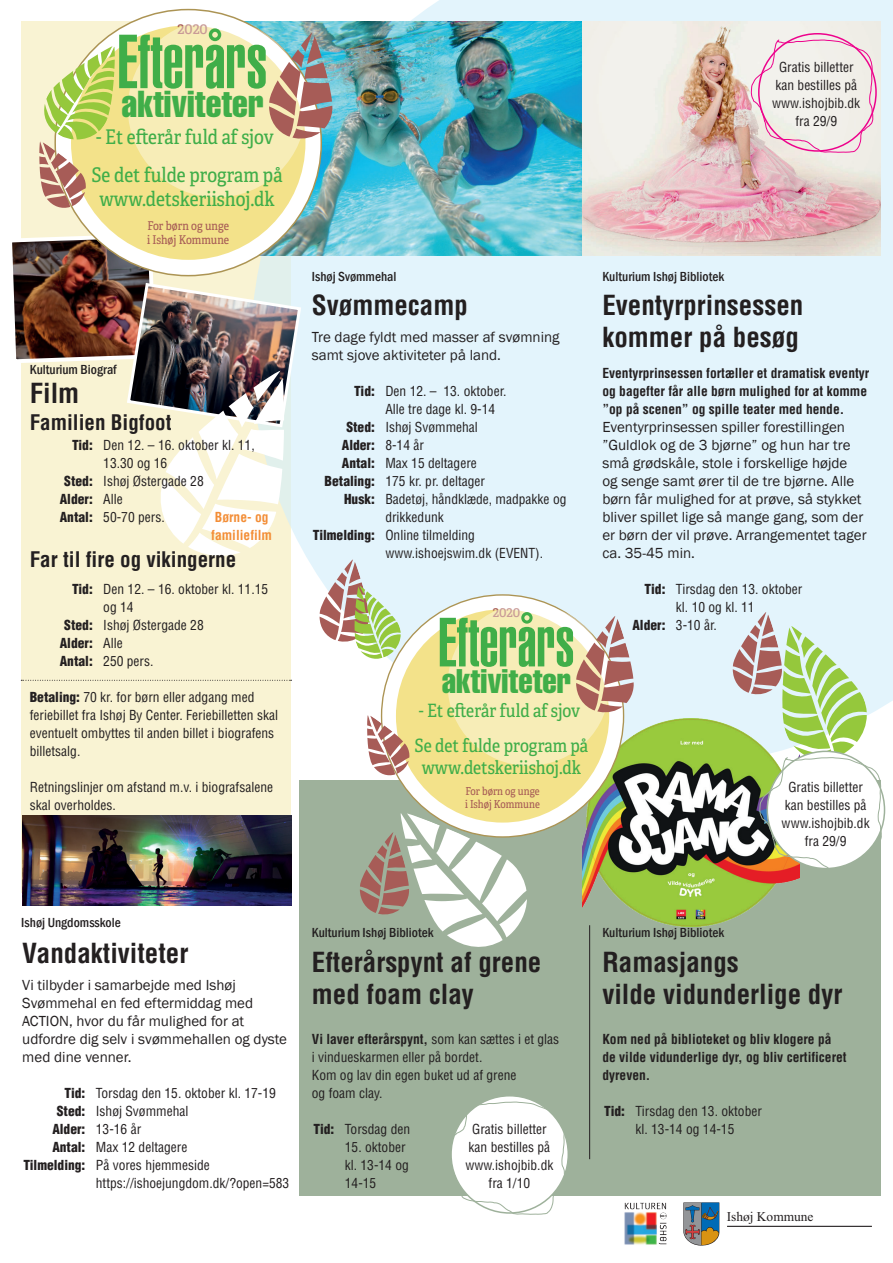
<style>
.page{position:relative;width:893px;height:1263px;background:#fff}
.page>*{position:absolute;margin:0;border:0;box-sizing:border-box;transform-origin:0 0}
.t1{font:900 extra-condensed 75.15px "Helvetica";color:#40ae49}
.t2{font:900 extra-condensed 68.25px "Helvetica";color:#40ae49}
.t3{font:extra-condensed 36.9px "Helvetica";color:#40ae49}
.t4{font:extra-condensed 33.6px "Helvetica";color:#40ae49}
.t5{font:700 condensed 27px/31.5px "Helvetica";color:#231f20}
.t6{font:700 condensed 21px "Helvetica";color:#231f20}
.t7{font:20.25px/38.4px "Adelle Condensed";color:#40ae49}
.t8{font:18.3px/35px "Adelle Condensed";color:#40ae49}
.t9{font:16.8px "Adelle Condensed";color:#a75c56}
.t10{font:15.15px "Adelle Condensed";color:#a75c56}
.t11{font:15px/18px "Franklin Gothic";color:#231f20}
.t12{font:condensed 13.5px/18px "Helvetica";color:#231f20}
.t13{font:700 condensed 13.5px/18px "Helvetica";color:#231f20}
.t14{font:500 condensed 13.5px "Franklin Gothic";color:#231f20}
.t15{font:900 condensed 13.5px "Helvetica";color:#231f20}
.t16{font:700 condensed 13.5px/18px "Helvetica";color:#f38e37}
.t17{font:13.35px "Times New Roman";color:#231f20}
.t18{font:12.15px/14.5px "Adelle Condensed";color:#a75c56}
.t19{font:10.95px/13.2px "Adelle Condensed";color:#a75c56}
.s1{font-weight:900}
.s2{font-weight:400}
.s3{font-weight:700}
</style>
<div class="page">
<div style="left:21px;top:21px;width:270px;height:872px;background:#f9f3d3"></div>
<div style="left:299px;top:780px;width:581px;height:416px;background:#9eb19b"></div>
<svg style="left:251px;top:0;width:642px;height:716px;fill:#e3f4fc"></svg>
<img style="left:581px;top:21px;width:299px;height:234px">
<img style="left:582px;top:716px;width:217px;height:211px">
<img style="left:242px;top:21px;width:339px;height:234px">
<svg style="left:21px;top:680px;width:271px;height:1px"></svg>
<img style="left:22px;top:815px;width:270px;height:91px">
<hr style="left:727px;top:1226px;width:145px;height:1px;background:#231f20">
<svg style="left:683px;top:1202px;width:36px;height:43px"></svg>
<img style="left:624px;top:1202px;width:43px;height:43px">
<div style="left:55px;top:10px;width:266px;height:266px;background:#fff;border-radius:50%"></div>
<div style="left:71px;top:25px;width:234px;height:235px;background:#f3e28a;border-radius:50%"></div>
<div style="left:128px;top:19px;width:178px;height:178px;background:#f7edb7;border-radius:50%"></div>
<img style="left:269px;top:32px;width:63px;height:108px">
<svg style="left:39px;top:46px;width:76px;height:164px"></svg>
<div style="left:382px;top:595px;width:242px;height:242px;background:#fff;border-radius:50%"></div>
<div style="left:396px;top:609px;width:213px;height:213px;background:#f3e28a;border-radius:50%"></div>
<div style="left:448px;top:604px;width:162px;height:162px;background:#f7edb7;border-radius:50%"></div>
<svg style="left:576px;top:616px;width:58px;height:97px"></svg>
<svg style="left:367px;top:715px;width:43px;height:62px"></svg>
<img style="left:12px;top:232px;width:291px;height:326px">
<svg style="left:750px;top:39px;width:124px;height:114px"></svg>
<svg style="left:360px;top:813px;width:167px;height:134px"></svg>
<svg style="left:320px;top:559px;width:81px;height:101px"></svg>
<svg style="left:733px;top:612px;width:149px;height:259px"></svg>
<svg style="left:451px;top:1101px;width:115px;height:114px"></svg>
<hr style="left:589px;top:925px;width:1px;height:234px;background:#231f20">
<p class="t9" style="left:178px;top:16px;width:32px">2020</p>
<h1 class="t1" style="left:117px;top:19px;width:152px">Efterårs</h1>
<h3 class="t3" style="left:122px;top:81px;width:144px">aktiviteter</h3>
<h3 class="t7" style="left:92px;top:117px;width:192px">- Et efterår fuld af sjov<br>Se det fulde program på</h3>
<h3 class="t7" style="left:99px;top:179px;width:177px">www.detskeriishoj.dk</h3>
<p class="t18" style="left:147px;top:218px;width:84px">For børn og unge i Ishøj Kommune</p>
<p class="t14" style="left:30px;top:360px;width:88px">Kulturium Biograf</p>
<h3 class="t5" style="left:30px;top:377px;width:51px">Film</h3>
<h3 class="t6" style="left:30px;top:409px;width:143px">Familien Bigfoot</h3>
<p class="t12" style="left:72px;top:436px;width:184px"><span class="s1">Tid:</span> Den 12. – 16. oktober kl. 11,</p>
<p class="t12" style="left:103px;top:454px;width:66px">13.30 og 16</p>
<p class="t12" style="left:64px;top:472px;width:141px"><span class="s1">Sted:</span> Ishøj Østergade 28</p>
<p class="t15" style="left:60px;top:490px;width:65px">Alder: <span class="s2">Alle</span></p>
<p class="t12" style="left:60px;top:508px;width:106px"><span class="s1">Antal:</span> 50-70 pers.</p>
<h3 class="t6" style="left:30px;top:546px;width:208px">Far til fire og vikingerne</h3>
<p class="t12" style="left:72px;top:580px;width:198px"><span class="s1">Tid:</span> Den 12. – 16. oktober kl. 11.15</p>
<p class="t12" style="left:103px;top:598px;width:32px">og 14</p>
<p class="t12" style="left:64px;top:616px;width:141px"><span class="s1">Sted:</span> Ishøj Østergade 28</p>
<p class="t15" style="left:60px;top:634px;width:64px">Alder: <span class="s2">Alle</span></p>
<p class="t12" style="left:60px;top:652px;width:95px"><span class="s1">Antal:</span> 250 pers.</p>
<p class="t12" style="left:30px;top:688px;width:250px"><span class="s1">Betaling:</span> 70 kr. for børn eller adgang med feriebillet fra Ishøj By Center. Feriebilletten skal eventuelt ombyttes til anden billet i biografens billetsalg.</p>
<p class="t12" style="left:30px;top:778px;width:245px">Retningslinjer om afstand m.v. i biografsalene skal overholdes.</p>
<p class="t16" style="left:211px;top:508px;width:62px">Børne- og familiefilm</p>
<p class="t12" style="left:772px;top:58px;width:89px;text-align:center">Gratis billetter kan bestilles på www.ishojbib.dk fra 29/9</p>
<p class="t14" style="left:312px;top:268px;width:86px">Ishøj Svømmehal</p>
<p class="t14" style="left:602px;top:268px;width:123px">Kulturium Ishøj Bibliotek</p>
<h3 class="t5" style="left:312px;top:289px;width:158px">Svømmecamp</h3>
<p class="t11" style="left:312px;top:328px;width:249px">Tre dage fyldt med masser af svømning samt sjove aktiviteter på land.</p>
<p class="t12" style="left:354px;top:382px;width:154px"><span class="s1">Tid:</span> Den 12. – 13. oktober.</p>
<p class="t12" style="left:385px;top:400px;width:111px">Alle tre dage kl. 9-14</p>
<p class="t12" style="left:346px;top:418px;width:133px"><span class="s1">Sted:</span> Ishøj Svømmehal</p>
<p class="t15" style="left:342px;top:436px;width:84px">Alder: <span class="s2">8-14 år</span></p>
<p class="t12" style="left:342px;top:454px;width:136px"><span class="s1">Antal:</span> Max 15 deltagere</p>
<p class="t12" style="left:325px;top:472px;width:162px"><span class="s1">Betaling:</span> 175 kr. pr. deltager</p>
<p class="t12" style="left:344px;top:490px;width:224px"><span class="s1">Husk:</span> Badetøj, håndklæde, madpakke og</p>
<p class="t12" style="left:385px;top:508px;width:60px">drikkedunk</p>
<p class="t12" style="left:313px;top:526px;width:164px"><span class="s1">Tilmelding:</span> Online tilmelding</p>
<p class="t12" style="left:385px;top:544px;width:159px">www.ishoejswim.dk (EVENT).</p>
<p class="t10" style="left:493px;top:601px;width:29px">2020</p>
<h2 class="t2" style="left:438px;top:603px;width:138px">Efterårs</h2>
<h3 class="t4" style="left:442px;top:660px;width:131px">aktiviteter</h3>
<h3 class="t8" style="left:415px;top:692px;width:175px">- Et efterår fuld af sjov<br>Se det fulde program på</h3>
<h3 class="t8" style="left:422px;top:749px;width:161px">www.detskeriishoj.dk</h3>
<p class="t19" style="left:465px;top:784px;width:76px">For børn og unge i Ishøj Kommune</p>
<h3 class="t5" style="left:602px;top:289px;width:202px">Eventyrprinsessen kommer på besøg</h3>
<p class="t13" style="left:602px;top:364px;width:268px">Eventyrprinsessen fortæller et dramatisk eventyr og bagefter får alle børn mulighed for at komme ”op på scenen” og spille teater med hende.</p>
<p class="t11" style="left:602px;top:418px;width:266px">Eventyrprinsessen spiller forestillingen ”Guldlok og de 3 bjørne” og hun har tre små grødskåle, stole i forskellige højde<br>og senge samt ører til de tre bjørne. Alle børn får mulighed for at prøve, så stykket bliver spillet lige så mange gang, som der er børn der vil prøve. Arrangementet tager ca. 35-45 min.</p>
<p class="t12" style="left:645px;top:580px;width:159px"><span class="s1">Tid:</span> Tirsdag den 13. oktober</p>
<p class="t12" style="left:676px;top:598px;width:80px">kl. 10 og kl. 11</p>
<p class="t12" style="left:632px;top:616px;width:86px"><span class="s1">Alder:</span> 3-10 år.</p>
<p class="t12" style="left:782px;top:778px;width:89px;text-align:center">Gratis billetter kan bestilles på www.ishojbib.dk fra 29/9</p>
<p class="t14" style="left:21px;top:913px;width:101px">Ishøj Ungdomsskole</p>
<h3 class="t5" style="left:22px;top:937px;width:168px">Vandaktiviteter</h3>
<p class="t11" style="left:22px;top:976px;width:266px">Vi tilbyder i samarbejde med Ishøj<br>Svømmehal en fed eftermiddag med<br>ACTION, hvor du får mulighed for at udfordre dig selv i svømmehallen og dyste med dine venner.</p>
<p class="t12" style="left:65px;top:1084px;width:213px"><span class="s1">Tid:</span> Torsdag den 15. oktober kl. 17-19</p>
<p class="t12" style="left:57px;top:1102px;width:133px"><span class="s1">Sted:</span> Ishøj Svømmehal</p>
<p class="t12" style="left:52px;top:1120px;width:90px"><span class="s1">Alder:</span> 13-16 år</p>
<p class="t12" style="left:52px;top:1138px;width:136px"><span class="s1">Antal:</span> Max 12 deltagere</p>
<p class="t12" style="left:23px;top:1156px;width:188px"><span class="s1">Tilmelding:</span> På vores hjemmeside</p>
<p class="t12" style="left:96px;top:1174px;width:195px">https://ishoejungdom.dk/?open=583</p>
<p class="t14" style="left:312px;top:923px;width:123px">Kulturium Ishøj Bibliotek</p>
<p class="t14" style="left:602px;top:923px;width:123px">Kulturium Ishøj Bibliotek</p>
<h3 class="t5" style="left:312px;top:946px;width:231px">Efterårspynt af grene med foam clay</h3>
<p class="t12" style="left:312px;top:1030px;width:249px"><span class="s3">Vi laver efterårspynt,</span> som kan sættes i et glas i vindueskarmen eller på bordet.<br>Kom og lav din egen buket ud af grene<br>og foam clay.</p>
<p class="t12" style="left:314px;top:1120px;width:98px"><span class="s1">Tid:</span> Torsdag den</p>
<p class="t12" style="left:345px;top:1138px;width:66px">15. oktober kl. 13-14 og<br>14-15</p>
<p class="t12" style="left:465px;top:1120px;width:89px;text-align:center">Gratis billetter kan bestilles på www.ishojbib.dk fra 1/10</p>
<h3 class="t5" style="left:602px;top:946px;width:241px">Ramasjangs<br>vilde vidunderlige dyr</h3>
<p class="t13" style="left:602px;top:1030px;width:246px">Kom ned på biblioteket og bliv klogere på de vilde vidunderlige dyr, og bliv certificeret dyreven.</p>
<p class="t12" style="left:604px;top:1102px;width:159px;text-align:center"><span class="s1">Tid:</span> Tirsdag den 13. oktober kl. 13-14 og 14-15</p>
<p class="t17" style="left:727px;top:1212px;width:88px">Ishøj Kommune</p>
</div>
